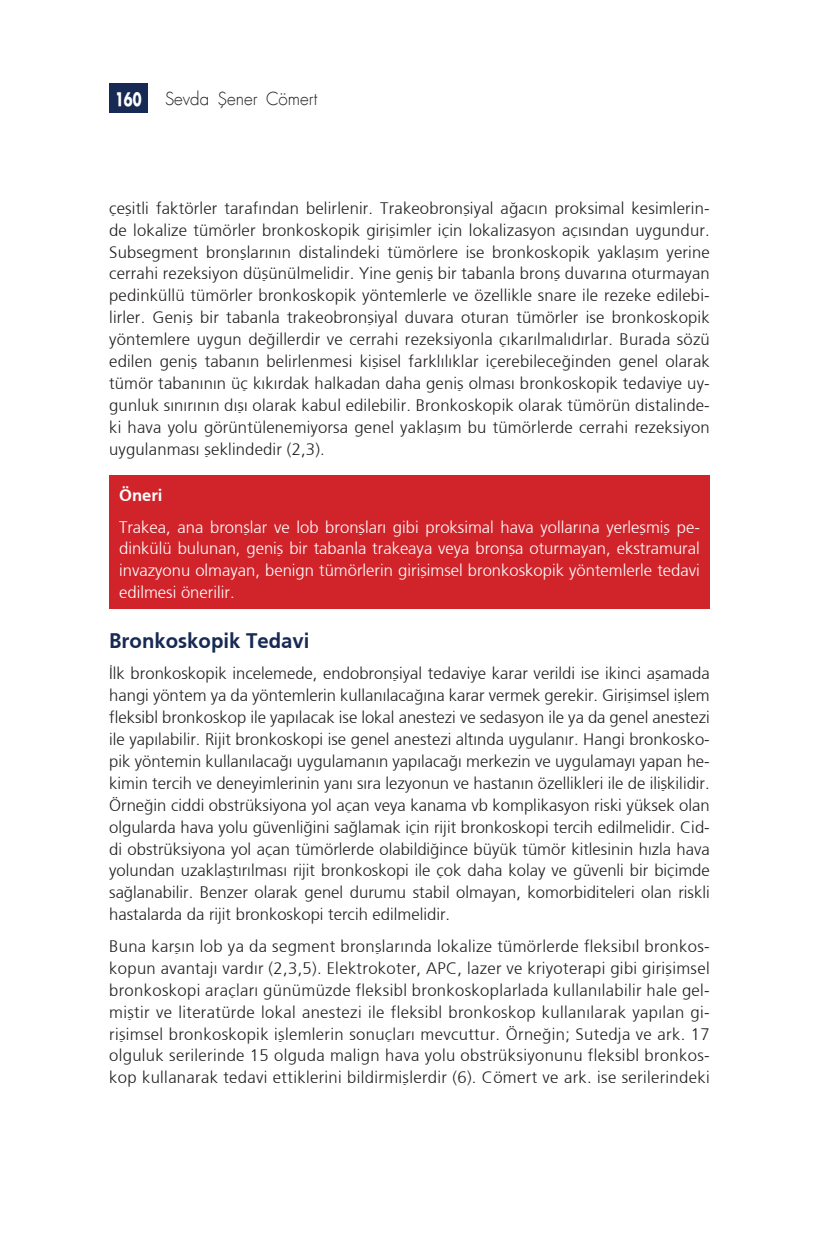
<style>
.page{position:relative;width:819px;height:1241px;background:#fff}
.page>*{position:absolute;margin:0;border:0;box-sizing:border-box;transform-origin:0 0}
.t1{font:700 21px "Frutiger";color:#172a54}
.t2{font:700 17.85px "Futura";color:#fff;scale:.72 1}
.t3{font:300 17.5px "Futura";color:#231f20}
.t4{font:300 16.62px/21.9px "Frutiger";letter-spacing:.01em;color:#231f20;text-align:justify}
.t5{font:300 16.62px/21.9px "Frutiger";color:#fff}
.s1{font-weight:700}
</style>
<div class="page">
<div style="left:109px;top:83px;width:39px;height:30px;background:#172a54"></div>
<div style="left:109px;top:475px;width:600px;height:133px;background:#d1232a"></div>
<p class="t2" style="left:115px;top:86px;width:38px">160</p>
<p class="t3" style="left:165px;top:87px;width:154px">Sevda Şener Cömert</p>
<p class="t4" style="left:109px;top:197px;width:602px">çeşitli faktörler tarafından belirlenir. Trakeobronşiyal ağacın proksimal kesimlerin&shy;de lokalize tümörler bronkoskopik girişimler için lokalizasyon açısından uygundur.<br>Subsegment bronşlarının distalindeki tümörlere ise bronkoskopik yaklaşım yerine cerrahi rezeksiyon düşünülmelidir. Yine geniş bir tabanla bronş duvarına oturmayan pedinküllü tümörler bronkoskopik yöntemlerle ve özellikle snare ile rezeke edilebi&shy;lirler. Geniş bir tabanla trakeobronşiyal duvara oturan tümörler ise bronkoskopik yöntemlere uygun değillerdir ve cerrahi rezeksiyonla çıkarılmalıdırlar. Burada sözü edilen geniş tabanın belirlenmesi kişisel farklılıklar içerebileceğinden genel olarak tümör tabanının üç kıkırdak halkadan daha geniş olması bronkoskopik tedaviye uy&shy;gunluk sınırının dışı olarak kabul edilebilir. Bronkoskopik olarak tümörün distalinde&shy;ki hava yolu görüntülenemiyorsa genel yaklaşım bu tümörlerde cerrahi rezeksiyon uygulanması şeklindedir (2,3).</p>
<p class="t5" style="left:119px;top:479px;width:582px;line-height:31.8px"><span class="s1">Öneri<br></span>Trakea, ana bronşlar ve lob bronşları gibi proksimal hava yollarına yerleşmiş pe-</p>
<p class="t5" style="left:119px;top:537px;width:582px;text-align:justify">dinkülü bulunan, geniş bir tabanla trakeaya veya bronşa oturmayan, ekstramural invazyonu olmayan, benign tümörlerin girişimsel bronkoskopik yöntemlerle tedavi edilmesi önerilir.</p>
<p class="t1" style="left:109px;top:627px;width:202px">Bronkoskopik Tedavi</p>
<p class="t4" style="left:109px;top:662px;width:602px">İlk bronkoskopik incelemede, endobronşiyal tedaviye karar verildi ise ikinci aşamada hangi yöntem ya da yöntemlerin kullanılacağına karar vermek gerekir. Girişimsel işlem fleksibl bronkoskop ile yapılacak ise lokal anestezi ve sedasyon ile ya da genel anestezi ile yapılabilir. Rijit bronkoskopi ise genel anestezi altında uygulanır. Hangi bronkosko&shy;pik yöntemin kullanılacağı uygulamanın yapılacağı merkezin ve uygulamayı yapan he&shy;kimin tercih ve deneyimlerinin yanı sıra lezyonun ve hastanın özellikleri ile de ilişkilidir.<br>Örneğin ciddi obstrüksiyona yol açan veya kanama vb komplikasyon riski yüksek olan olgularda hava yolu güvenliğini sağlamak için rijit bronkoskopi tercih edilmelidir. Cid&shy;di obstrüksiyona yol açan tümörlerde olabildiğince büyük tümör kitlesinin hızla hava yolundan uzaklaştırılması rijit bronkoskopi ile çok daha kolay ve güvenli bir biçimde sağlanabilir. Benzer olarak genel durumu stabil olmayan, komorbiditeleri olan riskli hastalarda da rijit bronkoskopi tercih edilmelidir.</p>
<p class="t4" style="left:109px;top:935px;width:602px">Buna karşın lob ya da segment bronşlarında lokalize tümörlerde fleksibıl bronkos&shy;kopun avantajı vardır (2,3,5). Elektrokoter, APC, lazer ve kriyoterapi gibi girişimsel bronkoskopi araçları günümüzde fleksibl bronkoskoplarlada kullanılabilir hale gel&shy;miştir ve literatürde lokal anestezi ile fleksibl bronkoskop kullanılarak yapılan gi&shy;rişimsel bronkoskopik işlemlerin sonuçları mevcuttur. Örneğin; Sutedja ve ark. 17 olguluk serilerinde 15 olguda malign hava yolu obstrüksiyonunu fleksibl bronkos&shy;kop kullanarak tedavi ettiklerini bildirmişlerdir (6). Cömert ve ark. ise serilerindeki</p>
</div>
